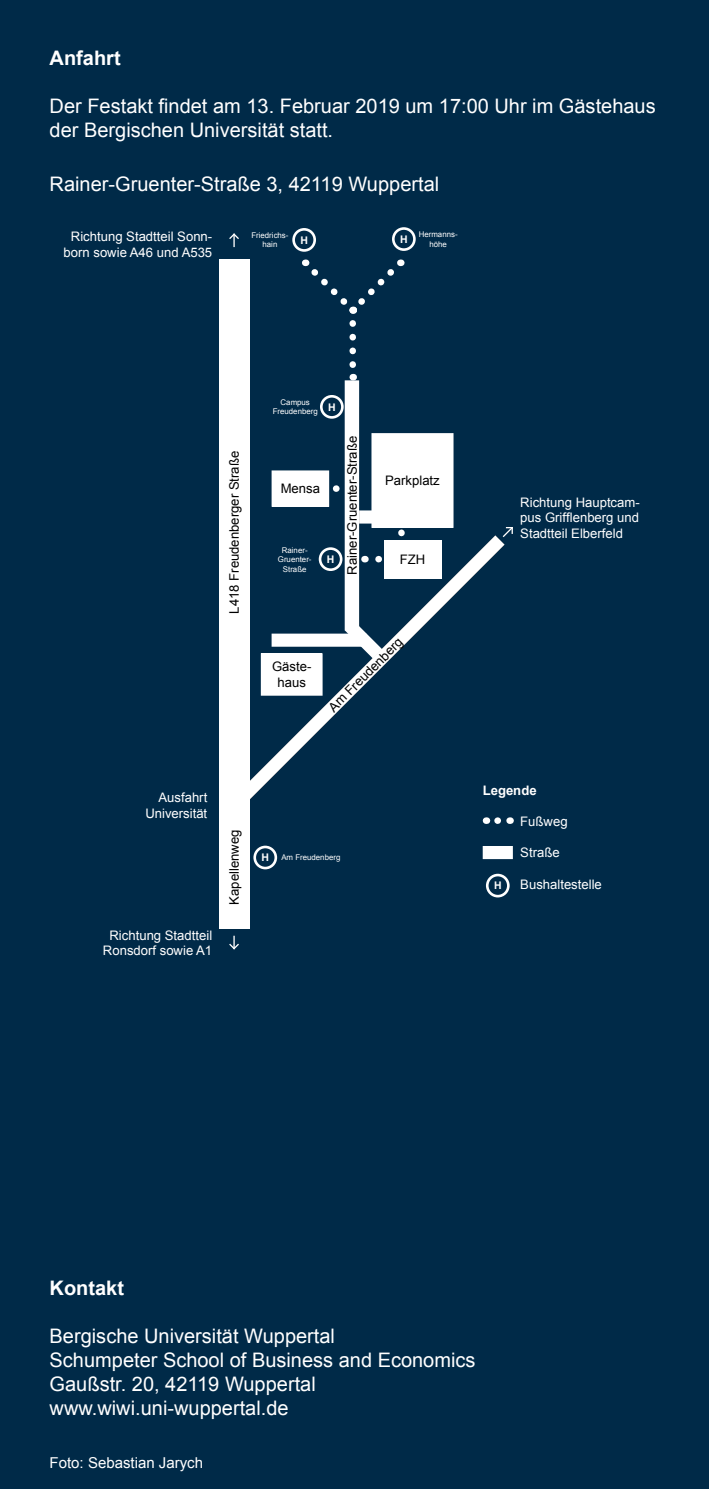
<style>
.page{position:relative;width:709px;height:1489px;background:#fff}
.page>*{position:absolute;margin:0;border:0;box-sizing:border-box;transform-origin:0 0}
.t1{font:20px/24px "Arial";color:#fff}
.t2{font:700 20px "Arial";color:#fff}
.t3{font:15px "Arial";color:#fff}
.t4{font:13px/15.8px "Arial";color:#fff;text-align:center}
.t5{font:13px/15.8px "Arial";color:#000;text-align:center}
.t6{font:700 13px "Arial";color:#fff}
.t7{font:700 10.5px "Arial";color:#fff}
.t8{font:7.75px/9.5px "Arial";color:#fff;text-align:center}
</style>
<div class="page">
<div style="left:0;top:0;width:709px;height:1488px;background:#002a48"></div>
<svg style="left:329px;top:485px;width:7px;height:7px"></svg>
<svg style="left:349px;top:323px;width:7px;height:57px"></svg>
<svg style="left:305px;top:259px;width:96px;height:55px"></svg>
<svg style="left:504px;top:527px;width:9px;height:10px"></svg>
<div style="left:354px;top:510px;width:29px;height:13px;background:#fff"></div>
<svg style="left:398px;top:529px;width:7px;height:6px"></svg>
<div style="left:372px;top:434px;width:81px;height:93px;background:#fff"></div>
<div style="left:371px;top:433px;width:82px;height:95px;border:1px solid #fff"></div>
<div style="left:345px;top:381px;width:13px;height:248px;background:#fff"></div>
<div style="left:345px;top:380px;width:14px;height:250px;border:1px solid #fff"></div>
<svg style="left:486px;top:817px;width:12px;height:6px"></svg>
<div style="left:482px;top:846px;width:31px;height:13px;background:#fff"></div>
<svg style="left:229px;top:935px;width:10px;height:15px"></svg>
<svg style="left:229px;top:233px;width:10px;height:14px"></svg>
<svg style="left:249px;top:535px;width:255px;height:278px"></svg>
<svg style="left:331px;top:607px;width:65px;height:65px"></svg>
<div style="left:261px;top:654px;width:61px;height:41px;background:#fff"></div>
<div style="left:261px;top:653px;width:61px;height:42px;border:1px solid #fff"></div>
<div style="left:271px;top:633px;width:95px;height:13px;background:#fff"></div>
<div style="left:272px;top:471px;width:56px;height:35px;background:#fff"></div>
<div style="left:271px;top:470px;width:58px;height:36px;border:1px solid #fff"></div>
<div style="left:219px;top:259px;width:30px;height:546px;background:#fff"></div>
<div style="left:219px;top:805px;width:30px;height:124px;background:#fff"></div>
<div style="left:486px;top:873px;width:23px;height:24px;border:3px solid #fff;border-radius:50%"></div>
<div style="left:253px;top:845px;width:24px;height:24px;border:3px solid #fff;border-radius:50%"></div>
<div style="left:319px;top:547px;width:23px;height:24px;border:3px solid #fff;border-radius:50%"></div>
<div style="left:320px;top:395px;width:24px;height:23px;border:3px solid #fff;border-radius:50%"></div>
<div style="left:292px;top:228px;width:24px;height:24px;border:3px solid #fff;border-radius:50%"></div>
<div style="left:392px;top:227px;width:24px;height:24px;border:3px solid #fff;border-radius:50%"></div>
<p class="t2" style="left:50px;top:44px;width:73px">Anfahrt</p>
<p class="t1" style="left:50px;top:94px;width:607px">Der Festakt findet am 13. Februar 2019 um 17:00 Uhr im Gästehaus der Bergischen Universität statt.</p>
<p class="t1" style="left:50px;top:172px;width:391px">Rainer-Gruenter-Straße 3, 42119 Wuppertal</p>
<p class="t4" style="left:64px;top:229px;width:150px">Richtung Stadtteil Sonn&shy;born sowie A46 und A535</p>
<p class="t8" style="left:251px;top:231px;width:39px">Friedrichs&shy;hain</p>
<p class="t7" style="left:300px;top:233px;width:9px">H</p>
<p class="t7" style="left:400px;top:232px;width:9px">H</p>
<p class="t8" style="left:419px;top:230px;width:40px">Hermanns&shy;höhe</p>
<p class="t5" style="left:226px;top:613px;width:164px;rotate:-90deg">L418 Freudenberger Straße</p>
<p class="t8" style="left:273px;top:397px;width:47px">Campus<br>Freudenberg</p>
<p class="t7" style="left:328px;top:400px;width:9px">H</p>
<p class="t5" style="left:281px;top:481px;width:41px">Mensa</p>
<p class="t8" style="left:278px;top:545px;width:35px">Rainer-<br>Gruenter-<br>Straße</p>
<p class="t7" style="left:327px;top:552px;width:9px">H</p>
<p class="t5" style="left:344px;top:574px;width:140px;rotate:-90deg">Rainer-Gruenter-Straße</p>
<p class="t5" style="left:385px;top:473px;width:56px">Parkplatz</p>
<p class="t5" style="left:400px;top:552px;width:27px">FZH</p>
<p class="t5" style="left:272px;top:659px;width:41px">Gäste&shy;haus</p>
<p class="t5" style="left:325px;top:704px;width:100px;rotate:-45deg">Am Freudenberg</p>
<p class="t4" style="left:145px;top:789px;width:63px;text-align:right">Ausfahrt<br>Universität</p>
<p class="t4" style="left:103px;top:927px;width:111px">Richtung Stadtteil<br>Ronsdorf sowie A1</p>
<p class="t5" style="left:226px;top:904px;width:77px;rotate:-90deg">Kapellenweg</p>
<p class="t7" style="left:261px;top:850px;width:9px">H</p>
<p class="t8" style="left:281px;top:853px;width:60px">Am Freudenberg</p>
<p class="t4" style="left:520px;top:494px;width:121px;text-align:justify">Richtung Hauptcam&shy;pus Grifflenberg und Stadtteil Elberfeld</p>
<p class="t6" style="left:482px;top:781px;width:55px">Legende</p>
<p class="t7" style="left:494px;top:878px;width:9px">H</p>
<p class="t4" style="left:520px;top:813px;width:49px">Fußweg</p>
<p class="t4" style="left:520px;top:845px;width:41px">Straße</p>
<p class="t4" style="left:520px;top:876px;width:83px">Bushaltestelle</p>
<p class="t2" style="left:50px;top:1274px;width:76px">Kontakt</p>
<p class="t1" style="left:50px;top:1324px;width:427px">Bergische Universität Wuppertal<br>Schumpeter School of Business and Economics Gaußstr. 20, 42119 Wuppertal www.wiwi.uni-wuppertal.de</p>
<p class="t3" style="left:50px;top:1452px;width:155px">Foto: Sebastian Jarych</p>
</div>
